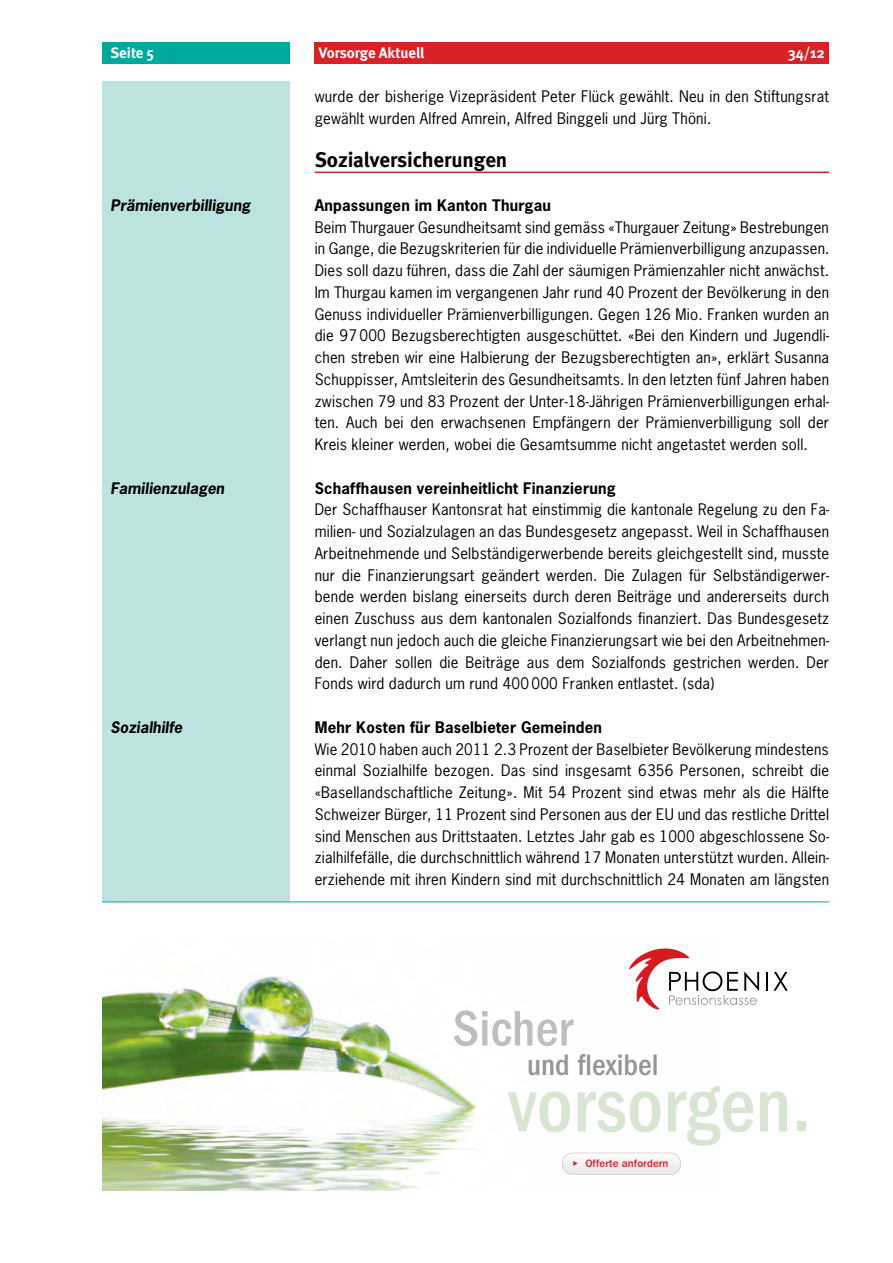
<style>
.page{position:relative;width:893px;height:1263px;background:#fff}
.page>*{position:absolute;margin:0;border:0;box-sizing:border-box;transform-origin:0 0}
.t1{font:500 condensed 79.2px "Franklin Gothic LT";color:#d7e5d2}
.t2{font:500 condensed 51.75px "Franklin Gothic LT";color:#bcbec0}
.t3{font:500 condensed 30.6px "Franklin Gothic LT";color:#939598}
.t4{font:700 21px "Meta";letter-spacing:-.005em;color:#000}
.t5{font:15px/21.8px "News Gothic LT";letter-spacing:.015em;color:#000;text-align:justify}
.t6{font:700 15px "News Gothic LT";letter-spacing:.015em;color:#000}
.t7{font:italic 700 15px "News Gothic LT";color:#000}
.t8{font:700 15px "Meta";color:#fff}
.t9{font:500 11.1px "Franklin Gothic LT";color:#d41f27}
</style>
<div class="page">
<div style="left:315px;top:43px;width:514px;height:21px;background:#da2128"></div>
<div style="left:102px;top:43px;width:187px;height:21px;background:#00a99d"></div>
<div style="left:102px;top:81px;width:187px;height:820px;background:#bde3e1"></div>
<hr style="left:315px;top:172px;width:514px;height:1px;background:#da2128">
<hr style="left:102px;top:901px;width:727px;height:1px;background:#00a99d">
<img style="left:102px;top:975px;width:375px;height:216px">
<svg style="left:766px;top:972px;width:22px;height:19px"></svg>
<svg style="left:629px;top:948px;width:130px;height:62px"></svg>
<svg style="left:562px;top:1152px;width:119px;height:23px"></svg>
<p class="t8" style="left:111px;top:44px;width:45px">Seite 5</p>
<p class="t8" style="left:319px;top:44px;width:107px">Vorsorge Aktuell</p>
<p class="t8" style="left:788px;top:44px;width:39px">34/12</p>
<p class="t7" style="left:111px;top:195px;width:141px">Prämienverbilligung</p>
<p class="t7" style="left:111px;top:478px;width:115px">Familienzulagen</p>
<p class="t7" style="left:111px;top:717px;width:73px">Sozialhilfe</p>
<p class="t5" style="left:315px;top:85px;width:516px">wurde der bisherige Vizepräsident Peter Flück gewählt. Neu in den Stiftungsrat gewählt wurden Alfred Amrein, Alfred Binggeli und Jürg Thöni.</p>
<h3 class="t4" style="left:315px;top:148px;width:194px">Sozialversicherungen</h3>
<p class="t6" style="left:315px;top:195px;width:238px">Anpassungen im Kanton Thurgau</p>
<p class="t5" style="left:315px;top:216px;width:516px">Beim Thurgauer Gesundheitsamt sind gemäss «Thurgauer Zeitung» Bestrebungen in Gange, die Bezugskriterien für die individuelle Prämienverbilligung anzupassen.<br>Dies soll dazu führen, dass die Zahl der säumigen Prämienzahler nicht anwächst.<br>Im Thurgau kamen im vergangenen Jahr rund 40 Prozent der Bevölkerung in den Genuss individueller Prämienverbilligungen. Gegen 126 Mio. Franken wurden an die 97 000 Bezugsberechtigten ausgeschüttet. «Bei den Kindern und Jugendli&shy;chen streben wir eine Halbierung der Bezugsberechtigten an», erklärt Susanna Schuppisser, Amtsleiterin des Gesundheitsamts. In den letzten fünf Jahren haben zwischen 79 und 83 Prozent der Unter-18-Jährigen Prämienverbilligungen erhal&shy;ten. Auch bei den erwachsenen Empfängern der Prämienverbilligung soll der Kreis kleiner werden, wobei die Gesamtsumme nicht angetastet werden soll.</p>
<p class="t6" style="left:315px;top:478px;width:303px">Schaffhausen vereinheitlicht Finanzierung</p>
<p class="t5" style="left:315px;top:499px;width:516px">Der Schaffhauser Kantonsrat hat einstimmig die kantonale Regelung zu den Fa&shy;milien- und Sozialzulagen an das Bundesgesetz angepasst. Weil in Schaffhausen Arbeitnehmende und Selbständigerwerbende bereits gleichgestellt sind, musste nur die Finanzierungsart geändert werden. Die Zulagen für Selbständigerwer&shy;bende werden bislang einerseits durch deren Beiträge und andererseits durch einen Zuschuss aus dem kantonalen Sozialfonds finanziert. Das Bundesgesetz verlangt nun jedoch auch die gleiche Finanzierungsart wie bei den Arbeitnehmen&shy;den. Daher sollen die Beiträge aus dem Sozialfonds gestrichen werden. Der Fonds wird dadurch um rund 400 000 Franken entlastet. (sda)</p>
<p class="t6" style="left:315px;top:717px;width:289px">Mehr Kosten für Baselbieter Gemeinden</p>
<p class="t5" style="left:315px;top:738px;width:516px">Wie 2010 haben auch 2011 2.3 Prozent der Baselbieter Bevölkerung mindestens einmal Sozialhilfe bezogen. Das sind insgesamt 6356 Personen, schreibt die «Basellandschaftliche Zeitung». Mit 54 Prozent sind etwas mehr als die Hälfte Schweizer Bürger, 11 Prozent sind Personen aus der EU und das restliche Drittel sind Menschen aus Drittstaaten. Letztes Jahr gab es 1000 abgeschlossene So&shy;zialhilfefälle, die durchschnittlich während 17 Monaten unterstützt wurden. Allein&shy;erziehende mit ihren Kindern sind mit durchschnittlich 24 Monaten am längsten</p>
<h2 class="t2" style="left:453px;top:999px;width:121px">Sicher</h2>
<h3 class="t3" style="left:527px;top:1047px;width:133px">und flexibel</h3>
<h1 class="t1" style="left:508px;top:1060px;width:304px">vorsorgen.</h1>
<p class="t9" style="left:585px;top:1157px;width:85px">Offerte anfordern</p>
</div>
